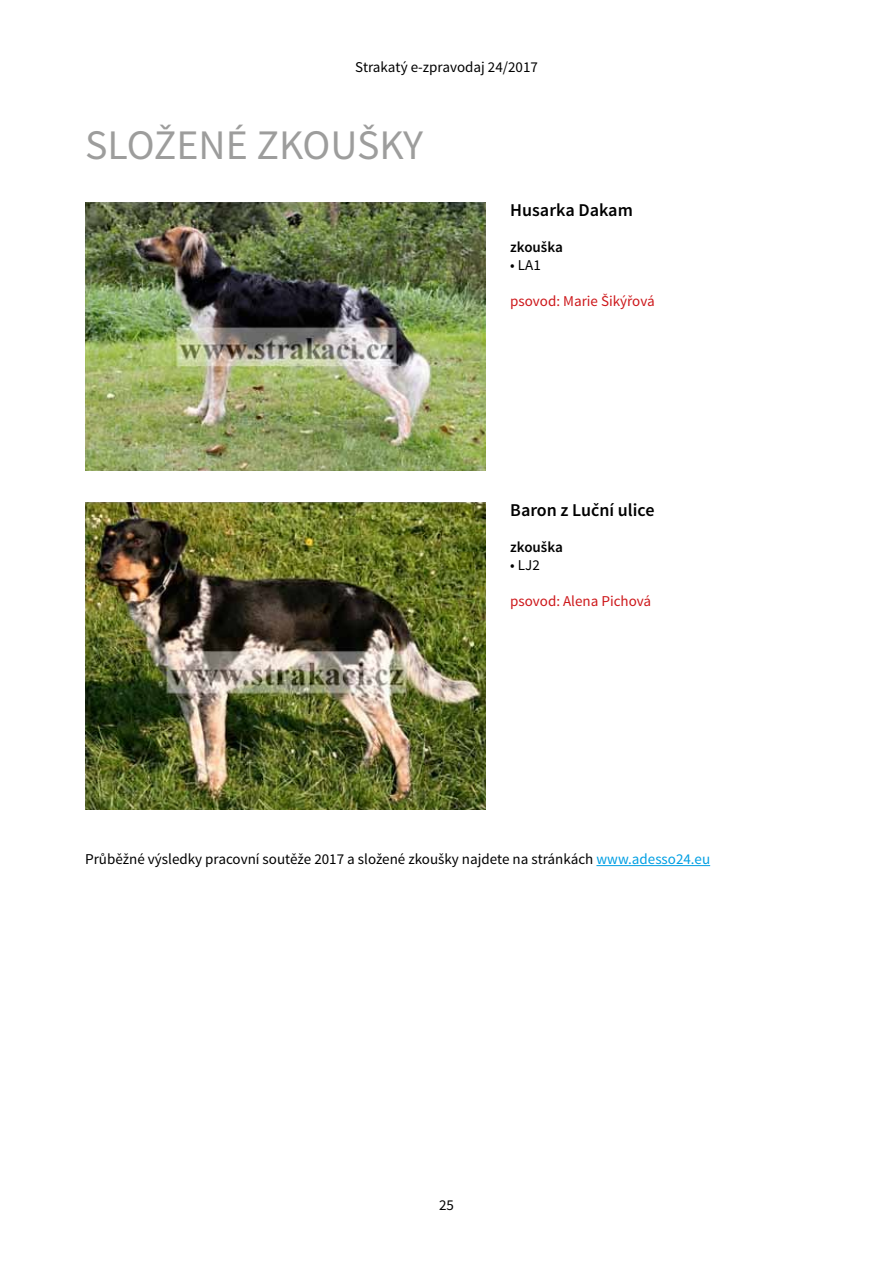
<style>
.page{position:relative;width:893px;height:1263px;background:#fff}
.page>*{position:absolute;margin:0;border:0;box-sizing:border-box;transform-origin:0 0}
.t1{font:42px "Source Sans Pro";color:#9d9d9c}
.t2{font:600 18px "Source Sans Pro";color:#000}
.t3{font:15px "Source Sans Pro";color:#000}
.t4{font:15px "Source Sans Pro";color:#cd171a}
.t5{font:600 15px "Source Sans Pro";color:#000}
.s1{color:#009fe3}
</style>
<div class="page">
<img style="left:85px;top:202px;width:401px;height:268px">
<img style="left:85px;top:502px;width:401px;height:308px">
<hr style="left:596px;top:865px;width:114px;height:1px;background:#009fe3">
<p class="t3" style="left:355px;top:58px;width:184px">Strakatý e-zpravodaj 24/2017</p>
<h1 class="t1" style="left:85px;top:119px;width:340px">Složené zkoušky</h1>
<p class="t2" style="left:510px;top:198px;width:124px">Husarka Dakam</p>
<p class="t5" style="left:510px;top:237px;width:54px">zkouška</p>
<p class="t3" style="left:510px;top:256px;width:32px">• LA1</p>
<p class="t4" style="left:510px;top:292px;width:146px">psovod: Marie Šikýřová</p>
<p class="t2" style="left:510px;top:498px;width:146px">Baron z Luční ulice</p>
<p class="t5" style="left:510px;top:537px;width:54px">zkouška</p>
<p class="t3" style="left:510px;top:555px;width:31px">• LJ2</p>
<p class="t4" style="left:510px;top:591px;width:142px">psovod: Alena Pichová</p>
<p class="t3" style="left:85px;top:850px;width:627px">Průběžné výsledky pracovní soutěže 2017 a složené zkoušky najdete na stránkách <span class="s1">www.adesso24.eu</span></p>
<p class="t3" style="left:439px;top:1196px;width:16px">25</p>
</div>
